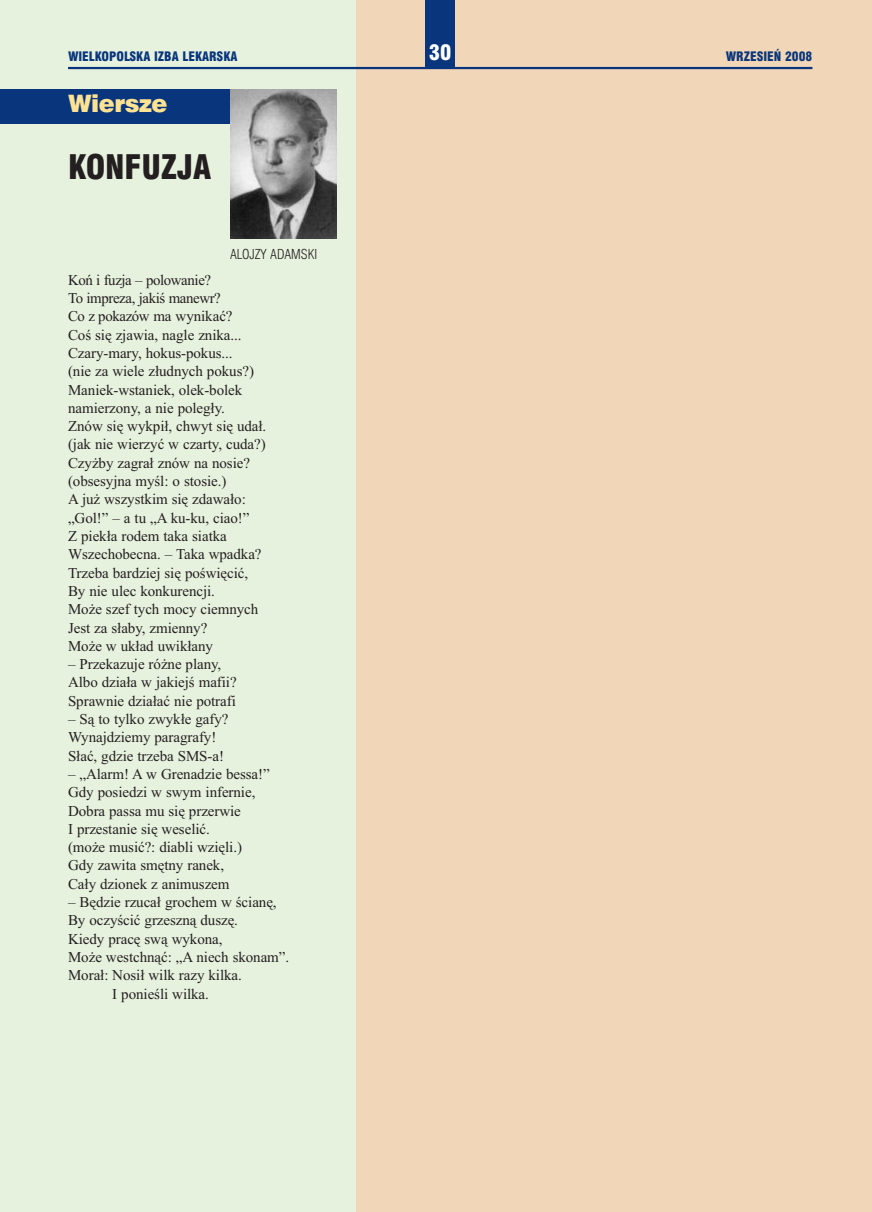
<style>
.page{position:relative;width:872px;height:1212px;background:#fff}
.page>*{position:absolute;margin:0;border:0;box-sizing:border-box;transform-origin:0 0}
.t1{font:33px "Swis 721 Blk Cn EU";letter-spacing:-.005em;color:#231f20}
.t2{font:24px "Swis 721 Blk EU";letter-spacing:-.02em;color:#ffe292}
.t3{font:21px "Swis 721 Blk Cn EU";color:#fff}
.t4{font:15px/18.3px "Times New Roman";letter-spacing:-.005em;color:#231f20}
.t5{font:13.5px "Swis 721 Lt Cn EU";color:#231f20}
.t6{font:12.75px "Swis 721 Blk Cn EU";color:#08357c}
</style>
<div class="page">
<div style="left:345px;top:0;width:527px;height:1212px;background:#f1d6b7"></div>
<div style="left:0;top:0;width:356px;height:1212px;background:#e7f2de"></div>
<div style="left:0;top:89px;width:336px;height:34px;background:#08357c"></div>
<img style="left:230px;top:89px;width:106px;height:149px">
<hr style="left:68px;top:67px;width:744px;height:2px;background:#08357c">
<div style="left:425px;top:0;width:30px;height:68px;background:#08357c"></div>
<p class="t6" style="left:68px;top:48px;width:171px">WIELKOPOLSKA IZBA LEKARSKA</p>
<h3 class="t3" style="left:429px;top:40px;width:24px">30</h3>
<p class="t6" style="left:726px;top:48px;width:88px">WRZESIEŃ 2008</p>
<h2 class="t2" style="left:68px;top:89px;width:101px">Wiersze</h2>
<h1 class="t1" style="left:68px;top:146px;width:145px">KONFUZJA</h1>
<p class="t5" style="left:230px;top:246px;width:89px">ALOJZY ADAMSKI</p>
<p class="t4" style="left:68px;top:270px;width:200px">Koń i fuzja – polowanie?<br>To impreza, jakiś manewr?<br>Co z pokazów ma wynikać?<br>Coś się zjawia, nagle znika...<br>Czary-mary, hokus-pokus...<br>(nie za wiele złudnych pokus?)<br>Maniek-wstaniek, olek-bolek namierzony, a nie poległy.<br>Znów się wykpił, chwyt się udał. (jak nie wierzyć w czarty, cuda?)<br>Czyżby zagrał znów na nosie? (obsesyjna myśl: o stosie.)<br>A już wszystkim się zdawało: „Gol!” – a tu „A ku-ku, ciao!”<br>Z piekła rodem taka siatka<br>Wszechobecna. – Taka wpadka?<br>Trzeba bardziej się poświęcić,<br>By nie ulec konkurencji.<br>Może szef tych mocy ciemnych<br>Jest za słaby, zmienny?<br>Może w układ uwikłany</p>
<p class="t4" style="left:68px;top:655px;width:170px">– Przekazuje różne plany,<br>Albo działa w jakiejś mafii?<br>Sprawnie działać nie potrafi</p>
<p class="t4" style="left:68px;top:710px;width:162px">– Są to tylko zwykłe gafy?<br>Wynajdziemy paragrafy!<br>Słać, gdzie trzeba SMS-a!</p>
<p class="t4" style="left:68px;top:764px;width:203px">– „Alarm! A w Grenadzie bessa!”<br>Gdy posiedzi w swym infernie,<br>Dobra passa mu się przerwie<br>I przestanie się weselić.<br>(może musić?: diabli wzięli.)<br>Gdy zawita smętny ranek,<br>Cały dzionek z animuszem</p>
<p class="t4" style="left:68px;top:893px;width:210px">– Będzie rzucał grochem w ścianę,</p>
<p class="t4" style="left:68px;top:911px;width:171px">By oczyścić grzeszną duszę.</p>
<p class="t4" style="left:68px;top:929px;width:156px">Kiedy pracę swą wykona,</p>
<p class="t4" style="left:68px;top:947px;width:223px">Może westchnąć: „A niech skonam”.</p>
<p class="t4" style="left:68px;top:966px;width:175px">Morał: Nosił wilk razy kilka.</p>
<p class="t4" style="left:112px;top:984px;width:98px">I ponieśli wilka.</p>
</div>
